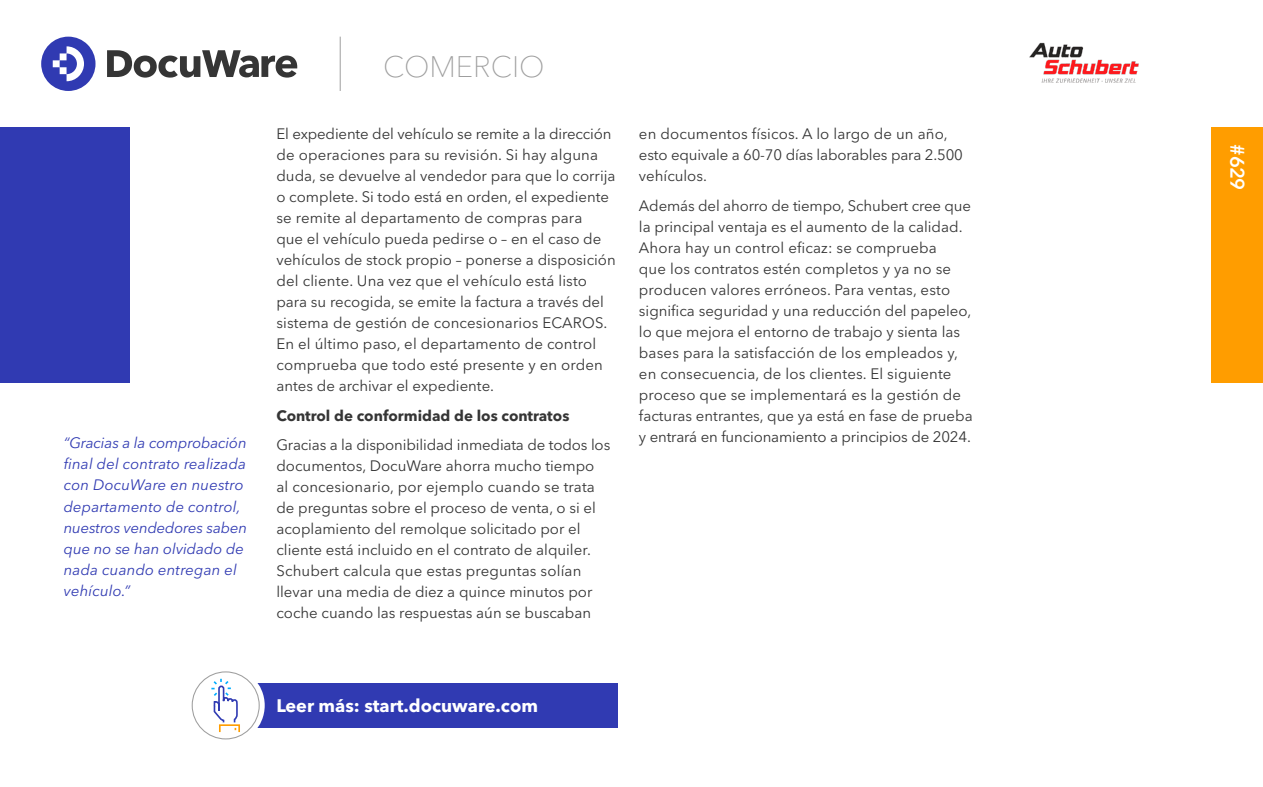
<style>
.page{position:relative;width:1263px;height:787px;background:#fff}
.page>*{position:absolute;margin:0;border:0;box-sizing:border-box;transform-origin:0 0}
.t1{font:100 29.4px "Avenir Next LT Pro";color:#9e9e9e}
.t2{font:600 19.5px "Avenir Next LT Pro";color:#fff}
.t3{font:700 18px "Avenir Next LT Pro";color:#fff}
.t4{font:15px/21px "Avenir Next LT Pro";color:#353535}
.t5{font:italic 15px/21px "Avenir Next LT Pro";letter-spacing:.01em;color:#303ab2}
.t6{font:700 15px "Avenir Next LT Pro";color:#353535}
</style>
<div class="page">
<svg style="left:41px;top:37px;width:55px;height:54px"></svg>
<svg style="left:107px;top:50px;width:190px;height:28px"></svg>
<hr style="left:340px;top:37px;width:1px;height:54px;background:#9e9e9e">
<div style="left:1212px;top:128px;width:51px;height:255px;background:#ff9d00"></div>
<div style="left:0;top:128px;width:130px;height:255px;background:#303ab2"></div>
<div style="left:255px;top:683px;width:363px;height:44px;background:#303ab2"></div>
<div style="left:187px;top:666px;width:78px;height:78px;background:#fff;border-radius:50%"></div>
<div style="left:192px;top:671px;width:68px;height:68px;border:1px solid #9e9e9e;border-radius:50%"></div>
<svg style="left:211px;top:678px;width:29px;height:55px"></svg>
<img style="left:1029px;top:42px;width:110px;height:41px">
<p class="t5" style="left:64px;top:433px;width:185px">“Gracias a la comprobación final del contrato realizada con DocuWare en nuestro departamento de control, nuestros vendedores saben que no se han olvidado de nada cuando entregan el vehículo.”</p>
<h1 class="t1" style="left:383px;top:49px;width:163px">COMERCIO</h1>
<p class="t4" style="left:276px;top:123px;width:337px">El expediente del vehículo se remite a la dirección</p>
<p class="t4" style="left:276px;top:144px;width:341px">de operaciones para su revisión. Si hay alguna duda, se devuelve al vendedor para que lo corrija o complete. Si todo está en orden, el expediente se remite al departamento de compras para<br>que el vehículo pueda pedirse o – en el caso de vehículos de stock propio – ponerse a disposición del cliente. Una vez que el vehículo está listo para su recogida, se emite la factura a través del sistema de gestión de concesionarios ECAROS.<br>En el último paso, el departamento de control comprueba que todo esté presente y en orden antes de archivar el expediente.</p>
<p class="t6" style="left:276px;top:406px;width:294px">Control de conformidad de los contratos</p>
<p class="t4" style="left:276px;top:434px;width:335px">Gracias a la disponibilidad inmediata de todos los documentos, DocuWare ahorra mucho tiempo<br>al concesionario, por ejemplo cuando se trata de preguntas sobre el proceso de venta, o si el acoplamiento del remolque solicitado por el cliente está incluido en el contrato de alquiler.<br>Schubert calcula que estas preguntas solían llevar una media de diez a quince minutos por coche cuando las respuestas aún se buscaban</p>
<p class="t4" style="left:639px;top:123px;width:325px">en documentos físicos. A lo largo de un año, esto equivale a 60-70 días laborables para 2.500 vehículos.</p>
<p class="t4" style="left:639px;top:195px;width:335px">Además del ahorro de tiempo, Schubert cree que la principal ventaja es el aumento de la calidad.<br>Ahora hay un control eficaz: se comprueba<br>que los contratos estén completos y ya no se producen valores erróneos. Para ventas, esto significa seguridad y una reducción del papeleo, lo que mejora el entorno de trabajo y sienta las bases para la satisfacción de los empleados y, en consecuencia, de los clientes. El siguiente proceso que se implementará es la gestión de facturas entrantes, que ya está en fase de prueba y entrará en funcionamiento a principios de 2024.</p>
<p class="t3" style="left:276px;top:694px;width:263px">Leer más: start.docuware.com</p>
<h2 class="t2" style="left:1249px;top:144px;width:47px;rotate:90deg">#629</h2>
</div>
